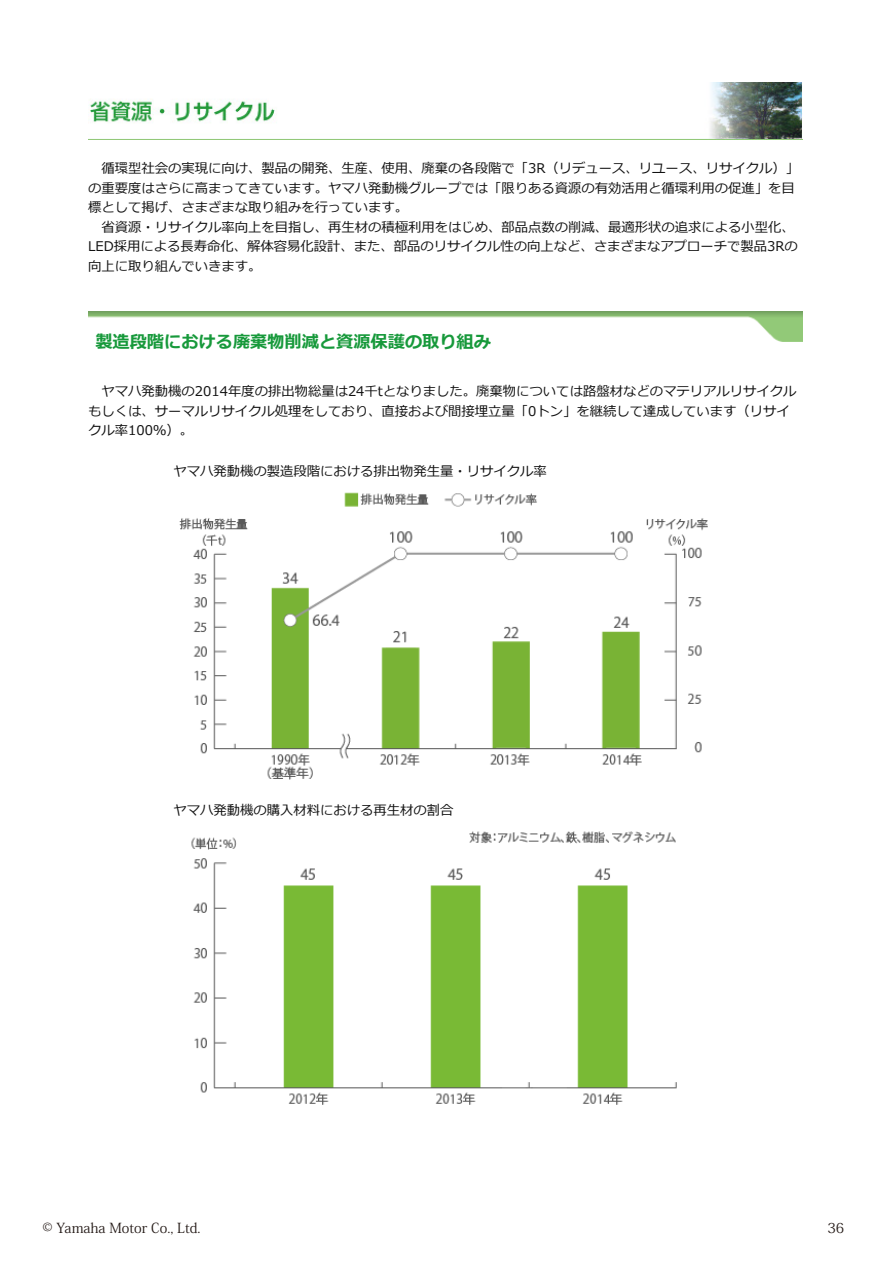
<style>
.page{position:relative;width:893px;height:1263px;background:#fff}
.page>*{position:absolute;margin:0;border:0;box-sizing:border-box;transform-origin:0 0}
.t1{font:700 17.25px "Meiryo";color:#17993b}
.t2{font:13.8px "Koz Min Pro";color:#221815}
.t3{font:13.35px/19.5px "Meiryo";color:#111}
</style>
<div class="page">
<img style="left:89px;top:312px;width:714px;height:30px">
<img style="left:89px;top:82px;width:714px;height:58px">
<img style="left:179px;top:492px;width:529px;height:288px">
<img style="left:191px;top:831px;width:486px;height:274px">
<p class="t3" style="left:88px;top:160px;width:712px">　循環型社会の実現に向け、製品の開発、生産、使用、廃棄の各段階で「3R（リデュース、リユース、リサイクル(「の重要度はさらに高まってきています。ヤマハ発動機グループでは「限りある資源の有効活用と循環利用の促進」を目標として掲げ、さまざまな取り組みを行っています。<br>　省資源・リサイクル率向上を目指し、再生材の積極利用をはじめ、部品点数の削減、最適形状の追求による小型化、LED採用による長寿命化、解体容易化設計、また、部品のリサイクル性の向上など、さまざまなアプローチで製品3Rの向上に取り組んでいきます。</p>
<p class="t1" style="left:95px;top:330px;width:397px">製造段階における廃棄物削減と資源保護の取り組み</p>
<p class="t3" style="left:88px;top:382px;width:710px">　ヤマハ発動機の2014年度の排出物総量は24千tとなりました。廃棄物については路盤材などのマテリアルリサイクルもしくは、サーマルリサイクル処理をしており、直接および間接埋立量「0トン」を継続して達成しています（リサイクル率100％(。</p>
<p class="t3" style="left:173px;top:462px;width:375px">ヤマハ発動機の製造段階における排出物発生量・リサイクル率</p>
<p class="t3" style="left:173px;top:801px;width:282px">ヤマハ発動機の購入材料における再生材の割合</p>
<p class="t2" style="left:43px;top:1218px;width:160px">© Yamaha Motor Co., Ltd.</p>
<p class="t2" style="left:827px;top:1218px;width:18px">36</p>
</div>
